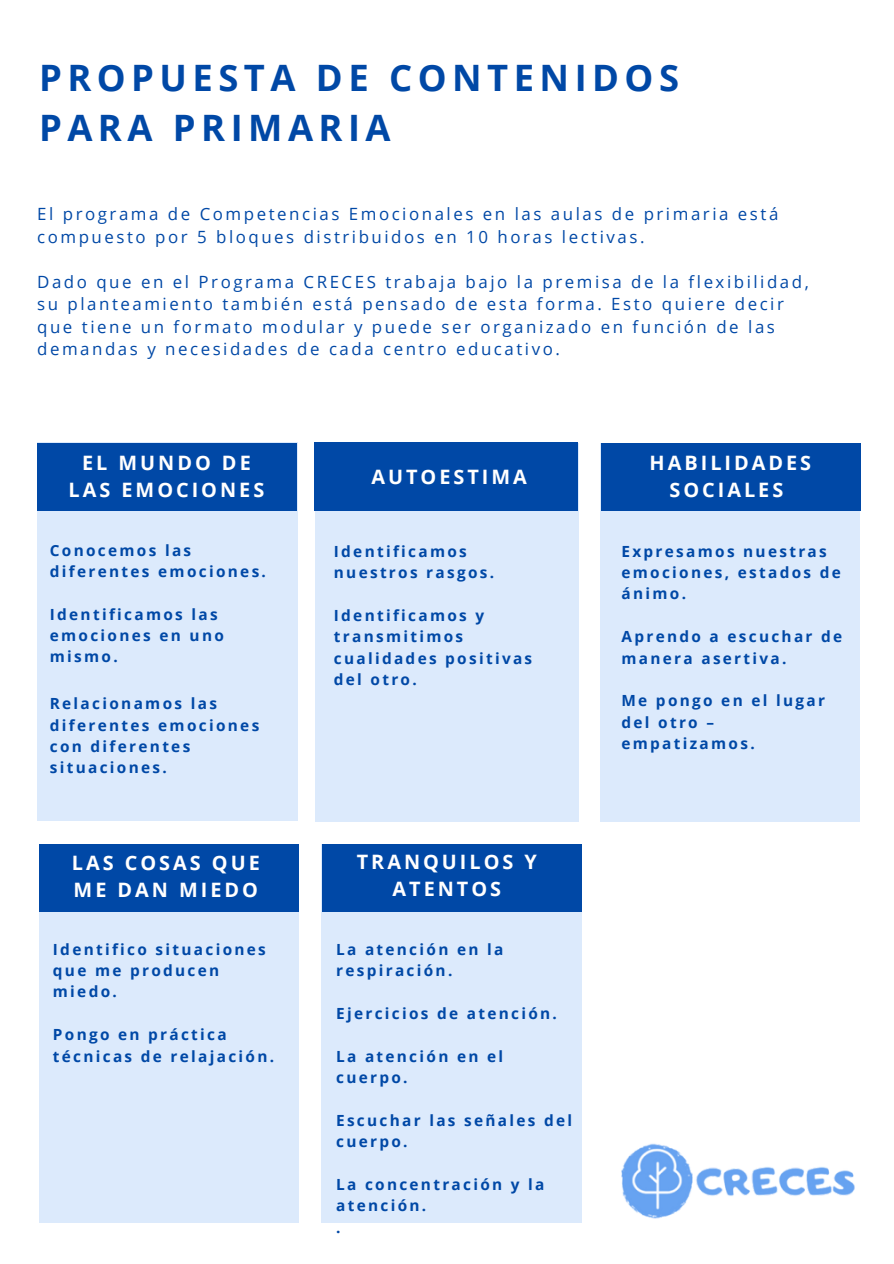
<style>
.page{position:relative;width:894px;height:1264px;background:#fff}
.page>*{position:absolute;margin:0;border:0;box-sizing:border-box;transform-origin:0 0}
.t1{font:700 36.45px/50.7px "Open Sans";letter-spacing:.15em;color:#0048a6}
.t2{font:700 19.8px/27px "Open Sans";letter-spacing:.15em;color:#fff;text-align:center}
.t3{font:16.8px/22.5px "Open Sans";letter-spacing:.15em;color:#0048a6}
.t4{font:700 15.3px/21.5px "Open Sans";letter-spacing:.15em;color:#0048a6}
</style>
<div class="page">
<div style="left:37px;top:442px;width:260px;height:379px;background:#dceafc"></div>
<div style="left:38px;top:443px;width:259px;height:67px;background:#0048a6"></div>
<div style="left:315px;top:443px;width:263px;height:379px;background:#dceafc"></div>
<div style="left:314px;top:442px;width:264px;height:68px;background:#0048a6"></div>
<div style="left:600px;top:443px;width:259px;height:378px;background:#dceafc"></div>
<div style="left:601px;top:443px;width:258px;height:67px;background:#0048a6"></div>
<div style="left:39px;top:844px;width:259px;height:378px;background:#dceafc"></div>
<div style="left:39px;top:844px;width:259px;height:67px;background:#0048a6"></div>
<div style="left:321px;top:843px;width:260px;height:379px;background:#dceafc"></div>
<div style="left:322px;top:844px;width:259px;height:67px;background:#0048a6"></div>
<img style="left:621px;top:1143px;width:234px;height:76px">
<p class="t1" style="left:39px;top:51px;width:641px">PROPUESTA DE CONTENIDOS<br>PARA PRIMARIA</p>
<p class="t3" style="left:37px;top:202px;width:742px">El programa de Competencias Emocionales en las aulas de primaria está compuesto por 5 bloques distribuidos en 10 horas lectivas.</p>
<p class="t3" style="left:37px;top:270px;width:773px">Dado que en el Programa CRECES trabaja bajo la premisa de la flexibilidad, su planteamiento también está pensado de esta forma. Esto quiere decir que tiene un formato modular y puede ser organizado en función de las demandas y necesidades de cada centro educativo.</p>
<p class="t2" style="left:69px;top:448px;width:197px">EL MUNDO DE<br>LAS EMOCIONES</p>
<p class="t4" style="left:50px;top:539px;width:218px">Conocemos las diferentes emociones.</p>
<p class="t4" style="left:50px;top:603px;width:176px">Identificamos las emociones en uno mismo.</p>
<p class="t4" style="left:50px;top:692px;width:211px">Relacionamos las diferentes emociones con diferentes situaciones.</p>
<p class="t2" style="left:371px;top:462px;width:157px">AUTOESTIMA</p>
<p class="t4" style="left:334px;top:540px;width:162px">Identificamos nuestros rasgos.</p>
<p class="t4" style="left:334px;top:604px;width:200px">Identificamos y transmitimos cualidades positivas del otro.</p>
<p class="t2" style="left:72px;top:848px;width:189px;text-align:left">LAS COSAS QUE<br>ME DAN MIEDO</p>
<p class="t2" style="left:356px;top:847px;width:182px">TRANQUILOS Y<br>ATENTOS</p>
<p class="t4" style="left:53px;top:937px;width:214px">Identifico situaciones que me producen miedo.</p>
<p class="t4" style="left:53px;top:1023px;width:223px">Pongo en práctica técnicas de relajación.</p>
<p class="t4" style="left:336px;top:937px;width:169px">La atención en la respiración.</p>
<p class="t4" style="left:336px;top:1002px;width:222px">Ejercicios de atención.</p>
<p class="t4" style="left:336px;top:1044px;width:168px">La atención en el cuerpo.</p>
<p class="t4" style="left:336px;top:1109px;width:237px">Escuchar las señales del cuerpo.</p>
<p class="t4" style="left:336px;top:1173px;width:210px">La concentración y la atención.</p>
<p class="t4" style="left:336px;top:1216px;width:6px">.</p>
<p class="t2" style="left:649px;top:448px;width:163px">HABILIDADES<br>SOCIALES</p>
<p class="t4" style="left:621px;top:540px;width:221px">Expresamos nuestras emociones, estados de ánimo.</p>
<p class="t4" style="left:621px;top:625px;width:222px">Aprendo a escuchar de manera asertiva.</p>
<p class="t4" style="left:621px;top:689px;width:205px">Me pongo en el lugar del otro – empatizamos.</p>
</div>
